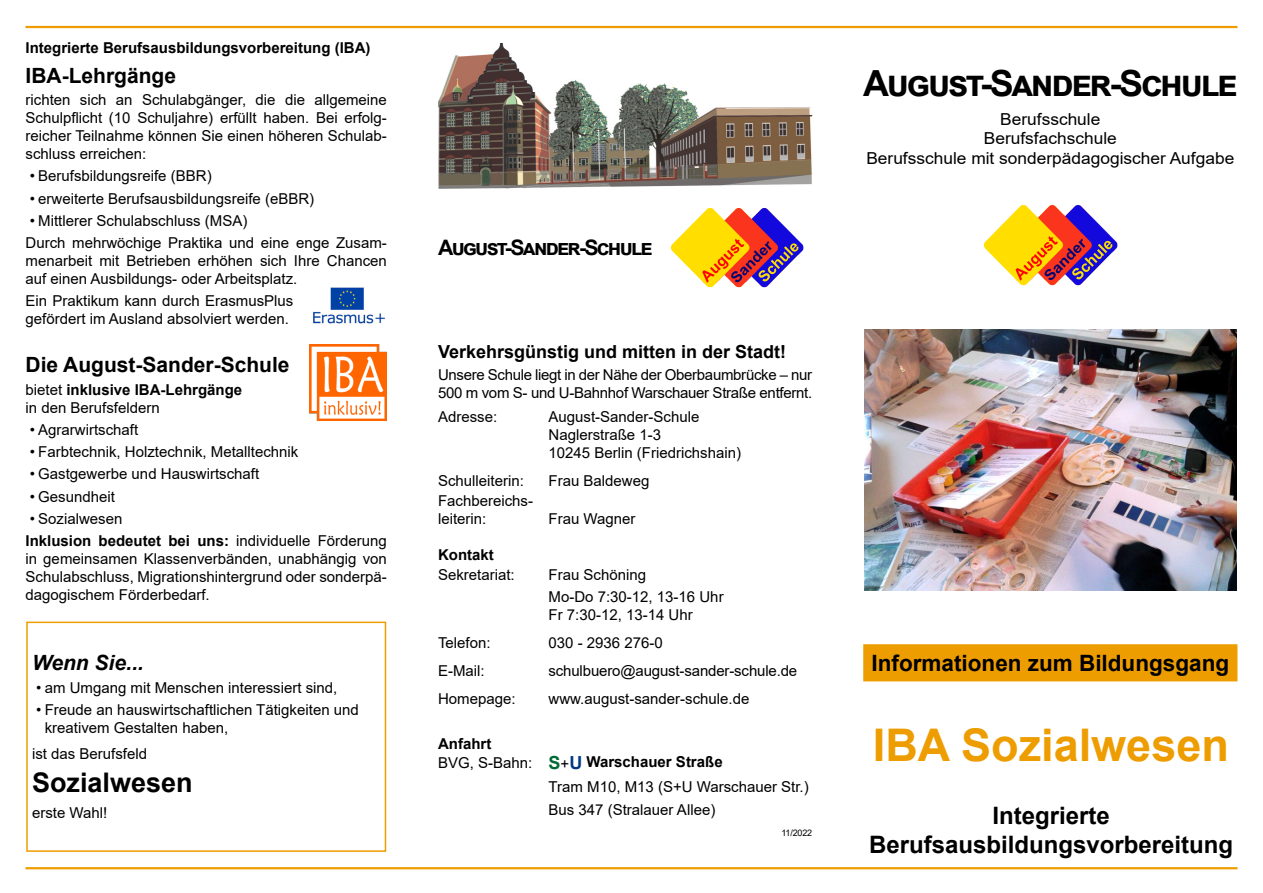
<style>
.page{position:relative;width:1263px;height:893px;background:#fff}
.page>*{position:absolute;margin:0;border:0;box-sizing:border-box;transform-origin:0 0}
.t1{font:700 45px "Arial";color:#ee9d00}
.t2{font:700 36px "Arial";letter-spacing:-.065em;color:#000}
.t3{font:700 27px "Arial";color:#000}
.t4{font:700 24px/28.8px "Arial";color:#000;text-align:center}
.t5{font:700 22.5px "Arial";color:#000}
.t6{font:700 21.3px "Arial";letter-spacing:-.08em;color:#000}
.t7{font:700 21px "Arial";color:#000}
.t8{font:italic 700 21px "Arial";color:#000}
.t9{font:700 18px "Arial";color:#000}
.t10{font:16.5px/19.8px "Arial";color:#000;text-align:center;scale:1.05 1}
.t11{font:15px/18px "Arial";color:#000}
.t12{font:15px/18px "Arial";letter-spacing:-.02em;color:#000}
.t13{font:700 15px/18.6px "Arial";color:#000}
.t14{font:9px "Arial";letter-spacing:-.02em;color:#000}
.s1{font-weight:700}
.s2{font-weight:400}
.s3{font-size:18px;color:#006a34}
.s4{font-size:18px;color:#003882}
</style>
<div class="page">
<img style="left:984px;top:205px;width:134px;height:81px">
<div style="left:864px;top:645px;width:373px;height:36px;background:#ee9d00"></div>
<div style="left:863px;top:644px;width:374px;height:37px;border:2px solid #ee9d00"></div>
<div style="left:26px;top:622px;width:360px;height:230px;border:2px solid #ee9d00"></div>
<hr style="left:26px;top:867px;width:1211px;height:2px;background:#ee9d00">
<hr style="left:26px;top:26px;width:1211px;height:2px;background:#ee9d00">
<img style="left:438px;top:44px;width:374px;height:144px">
<img style="left:671px;top:208px;width:133px;height:80px">
<img style="left:864px;top:329px;width:373px;height:261px">
<img style="left:310px;top:344px;width:76px;height:77px">
<img style="left:313px;top:287px;width:73px;height:37px">
<p class="t13" style="left:26px;top:39px;width:347px">Integrierte Berufsausbildungsvorbereitung (IBA)</p>
<h3 class="t7" style="left:26px;top:61px;width:152px">IBA-Lehrgänge</h3>
<p class="t11" style="left:26px;top:91px;width:363px;text-align:justify">richten sich an Schulabgänger, die die allgemeine Schulpflicht (10 Schuljahre) erfüllt haben. Bei erfolg&shy;reicher Teilnahme können Sie einen höheren Schulab&shy;schluss erreichen:</p>
<p class="t11" style="left:30px;top:167px;width:183px">• Berufsbildungsreife (BBR)</p>
<p class="t11" style="left:30px;top:189px;width:286px">• erweiterte Berufsausbildungsreife (eBBR)</p>
<p class="t11" style="left:26px;top:209px;width:363px;line-height:22.2px">• Mittlerer Schulabschluss (MSA)<br>Durch mehrwöchige Praktika und eine enge Zusam-</p>
<p class="t11" style="left:26px;top:252px;width:363px">menarbeit mit Betrieben erhöhen sich Ihre Chancen auf einen Ausbildungs- oder Arbeitsplatz.</p>
<p class="t11" style="left:26px;top:292px;width:269px">Ein Praktikum kann durch ErasmusPlus gefördert im Ausland absolviert werden.</p>
<h3 class="t7" style="left:26px;top:350px;width:266px">Die August-Sander-Schule</h3>
<p class="t11" style="left:26px;top:380px;width:218px">bietet <span class="s1">inklusive IBA-Lehrgänge </span>in den Berufsfeldern</p>
<p class="t11" style="left:30px;top:421px;width:110px">• Agrarwirtschaft</p>
<p class="t11" style="left:30px;top:443px;width:270px">• Farbtechnik, Holztechnik, Metalltechnik</p>
<p class="t11" style="left:30px;top:465px;width:231px">• Gastgewerbe und Hauswirtschaft</p>
<p class="t11" style="left:30px;top:487px;width:87px">• Gesundheit</p>
<p class="t11" style="left:26px;top:507px;width:363px;line-height:22.2px">• Sozialwesen<br><span class="s1">Inklusion bedeutet bei uns:</span> individuelle Förderung</p>
<p class="t11" style="left:26px;top:550px;width:363px;text-align:justify">in gemeinsamen Klassenverbänden, unabhängig von Schulabschluss, Migrationshintergrund oder sonderpä&shy;dagogischem Förderbedarf.</p>
<h2 class="t2" style="left:863px;top:58px;width:376px">August-Sander-Schule</h2>
<p class="t10" style="left:866px;top:109px;width:352px">Berufsschule<br>Berufsfachschule<br>Berufsschule mit sonderpädagogischer Aufgabe</p>
<h3 class="t6" style="left:438px;top:232px;width:216px">August-Sander-Schule</h3>
<p class="t9" style="left:438px;top:339px;width:350px">Verkehrsgünstig und mitten in der Stadt!</p>
<p class="t12" style="left:438px;top:366px;width:376px">Unsere Schule liegt in der Nähe der Oberbaumbrücke – nur<br>500 m vom S- und U-Bahnhof Warschauer Straße entfernt.</p>
<p class="t11" style="left:438px;top:408px;width:61px">Adresse:</p>
<p class="t11" style="left:549px;top:408px;width:194px">August-Sander-Schule<br>Naglerstraße 1-3<br>10245 Berlin (Friedrichshain)</p>
<p class="t11" style="left:438px;top:472px;width:87px">Schulleiterin:</p>
<p class="t11" style="left:549px;top:472px;width:102px">Frau Baldeweg</p>
<p class="t11" style="left:438px;top:491px;width:97px">Fachbereichs&shy;leiterin:</p>
<p class="t11" style="left:549px;top:509px;width:88px">Frau Wagner</p>
<p class="t13" style="left:438px;top:546px;width:57px">Kontakt</p>
<p class="t11" style="left:438px;top:565px;width:78px">Sekretariat:</p>
<p class="t11" style="left:549px;top:563px;width:177px;line-height:22.2px">Frau Schöning<br>Mo-Do 7:30-12, 13-16 Uhr</p>
<p class="t11" style="left:549px;top:605px;width:146px">Fr 7:30-12, 13-14 Uhr</p>
<p class="t11" style="left:438px;top:633px;width:54px">Telefon:</p>
<p class="t11" style="left:549px;top:633px;width:116px">030 - 2936 276-0</p>
<p class="t11" style="left:438px;top:661px;width:48px">E-Mail:</p>
<p class="t11" style="left:549px;top:661px;width:250px">schulbuero@august-sander-schule.de</p>
<p class="t11" style="left:438px;top:689px;width:79px">Homepage:</p>
<p class="t11" style="left:549px;top:689px;width:202px">www.august-sander-schule.de</p>
<p class="t13" style="left:438px;top:734px;width:286px">Anfahrt<br><span class="s2">BVG, S-Bahn:</span> <span class="s3">S</span><span class="s2">+</span><span class="s4">U</span> Warschauer Straße</p>
<p class="t11" style="left:549px;top:776px;width:262px;line-height:22.2px">Tram M10, M13 (S+U Warschauer Str.)<br>Bus 347 (Stralauer Allee)</p>
<p class="t14" style="left:781px;top:826px;width:32px">11/2022</p>
<h3 class="t8" style="left:32px;top:649px;width:113px">Wenn Sie...</h3>
<h3 class="t5" style="left:871px;top:647px;width:359px">Informationen zum Bildungsgang</h3>
<p class="t11" style="left:36px;top:678px;width:303px">• am Umgang mit Menschen interessiert sind,</p>
<p class="t11" style="left:45px;top:700px;width:316px;text-indent:-9px">• Freude an hauswirtschaftlichen Tätigkeiten und kreativem Gestalten haben,</p>
<p class="t11" style="left:32px;top:745px;width:117px">ist das Berufsfeld</p>
<h3 class="t3" style="left:32px;top:763px;width:162px">Sozialwesen</h3>
<p class="t11" style="left:32px;top:804px;width:77px">erste Wahl!</p>
<h1 class="t1" style="left:873px;top:713px;width:357px">IBA Sozialwesen</h1>
<h3 class="t4" style="left:869px;top:802px;width:366px">Integrierte<br>Berufsausbildungsvorbereitung</h3>
</div>
